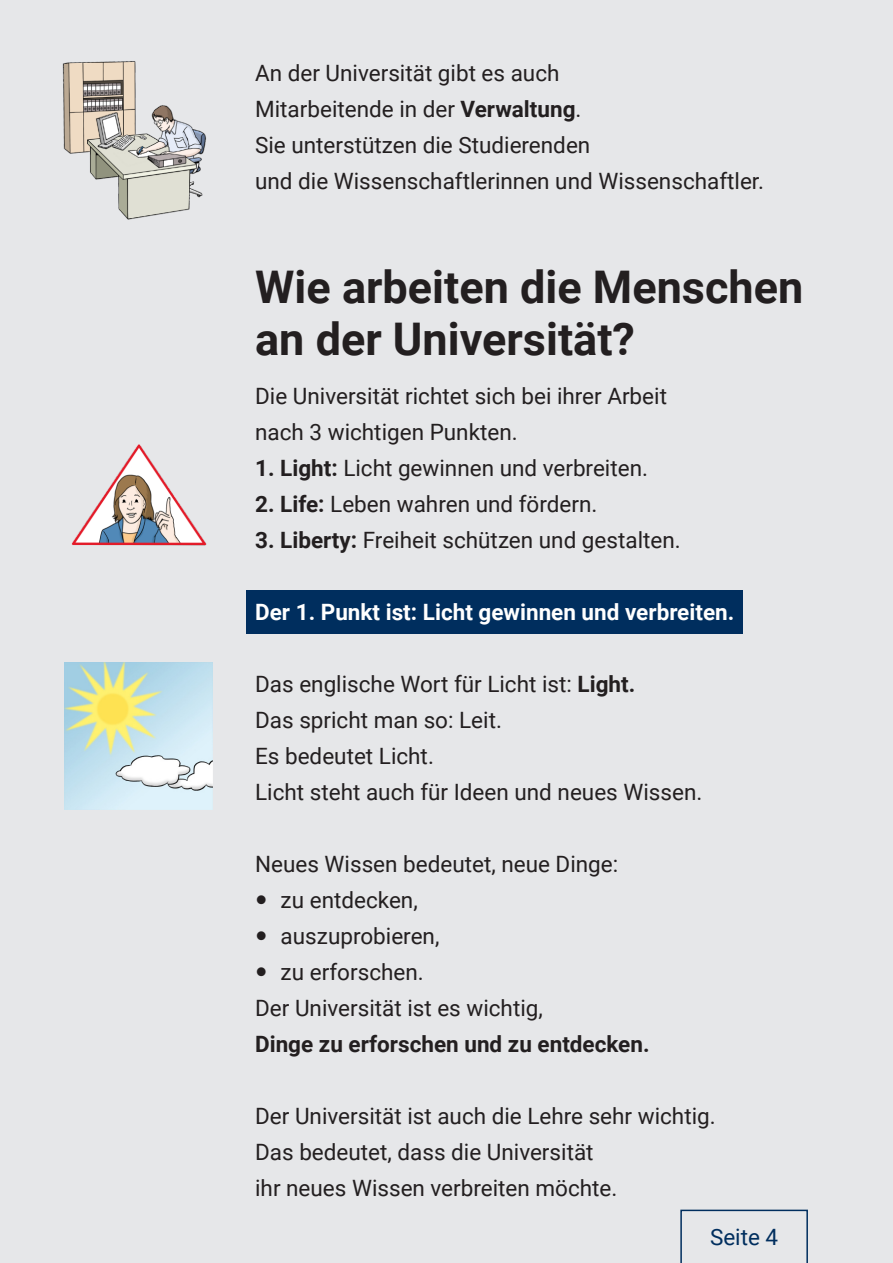
<style>
.page{position:relative;width:893px;height:1263px;background:#e6e7e9}
.page>*{position:absolute;margin:0;border:0;box-sizing:border-box;transform-origin:0 0}
.t1{font:700 45px/52.5px "Roboto";color:#231f20}
.t2{font:22.5px/36px "Roboto";color:#231f20}
.t3{font:700 22.5px "Roboto";color:#fff}
.t4{font:700 22.5px "Roboto";color:#231f20}
.t5{font:22.5px "Roboto";color:#002e5e}
.s1{font-weight:700}
</style>
<div class="page">
<svg style="left:680px;top:1209px;width:128px;height:54px"></svg>
<div style="left:247px;top:590px;width:496px;height:44px;background:#002e5e"></div>
<img style="left:62px;top:61px;width:144px;height:159px">
<img style="left:72px;top:444px;width:135px;height:102px">
<img style="left:65px;top:662px;width:148px;height:148px">
<p class="t2" style="left:255px;top:54px;width:510px">An der Universität gibt es auch<br>Mitarbeitende in der <span class="s1">Verwaltung</span>.<br>Sie unterstützen die Studierenden<br>und die Wissenschaftlerinnen und Wissenschaftler.</p>
<p class="t1" style="left:255px;top:259px;width:550px">Wie arbeiten die Menschen an der Universität?</p>
<p class="t2" style="left:255px;top:377px;width:413px">Die Universität richtet sich bei ihrer Arbeit</p>
<p class="t2" style="left:255px;top:413px;width:264px">nach 3 wichtigen Punkten.</p>
<p class="t2" style="left:255px;top:449px;width:394px"><span class="s1">1. Light:</span> Licht gewinnen und verbreiten.</p>
<p class="t2" style="left:255px;top:485px;width:344px"><span class="s1">2. Life:</span> Leben wahren und fördern.</p>
<p class="t2" style="left:255px;top:521px;width:427px"><span class="s1">3. Liberty:</span> Freiheit schützen und gestalten.</p>
<p class="t3" style="left:255px;top:596px;width:481px">Der 1. Punkt ist: Licht gewinnen und verbreiten.</p>
<p class="t2" style="left:255px;top:665px;width:382px">Das englische Wort für Licht ist: <span class="s1">Light.</span></p>
<p class="t2" style="left:255px;top:701px;width:248px">Das spricht man so: Leit.</p>
<p class="t2" style="left:255px;top:737px;width:180px">Es bedeutet Licht.</p>
<p class="t2" style="left:255px;top:773px;width:449px">Licht steht auch für Ideen und neues Wissen.</p>
<p class="t2" style="left:255px;top:845px;width:365px">Neues Wissen bedeutet, neue Dinge:</p>
<p class="t2" style="left:281px;top:881px;width:139px">zu entdecken,</p>
<p class="t2" style="left:281px;top:917px;width:160px">auszuprobieren,</p>
<p class="t2" style="left:281px;top:953px;width:145px">zu erforschen.</p>
<p class="t2" style="left:255px;top:989px;width:289px">Der Universität ist es wichtig,</p>
<p class="t4" style="left:255px;top:1028px;width:396px">Dinge zu erforschen und zu entdecken.</p>
<p class="t2" style="left:255px;top:1097px;width:462px">Der Universität ist auch die Lehre sehr wichtig.</p>
<p class="t2" style="left:255px;top:1133px;width:340px">Das bedeutet, dass die Universität</p>
<p class="t2" style="left:255px;top:1169px;width:364px">ihr neues Wissen verbreiten möchte.</p>
<p class="t5" style="left:710px;top:1221px;width:70px">Seite 4</p>
</div>
